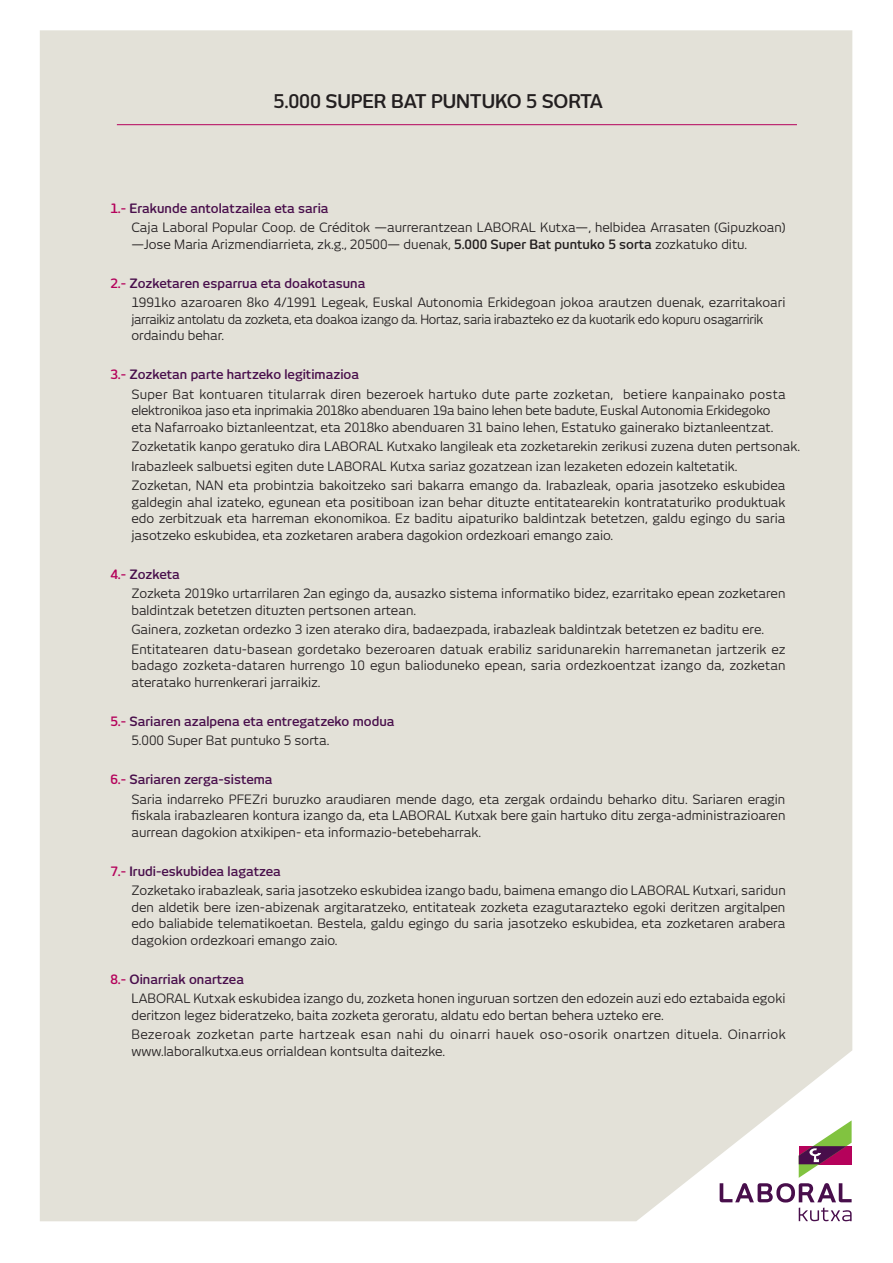
<style>
.page{position:relative;width:893px;height:1263px;background:#fff}
.page>*{position:absolute;margin:0;border:0;box-sizing:border-box;transform-origin:0 0}
.t1{font:600 18.6px "New June";letter-spacing:-.01em;color:#231f20}
.t2{font:12.75px/19.5px "New June";color:#231f20}
.t3{font:12.75px/19.5px "New June";letter-spacing:.02em;color:#231f20}
.t4{font:12.75px/16.5px "New June";letter-spacing:-.02em;color:#231f20}
.t5{font:600 12.75px/19.5px "New June";color:#480e4b}
.s1{font-weight:600;color:#b5025b}
.s2{font-weight:600;color:#480e4b}
.s3{font-weight:600}
.s4{color:#b5025b}
.s5{font-weight:400;color:#231f20}
</style>
<div class="page">
<div style="left:40px;top:30px;width:812px;height:1191px;background:#e3e1d8"></div>
<svg style="left:720px;top:1120px;width:132px;height:101px"></svg>
<hr style="left:117px;top:124px;width:680px;height:1px;background:#b5025b">
<h1 class="t1" style="left:274px;top:90px;width:331px">5.000 SUPER BAT PUNTUKO 5 SORTA</h1>
<p class="t2" style="left:131px;top:198px;width:656px;text-indent:-21px"><span class="s1">1.-</span> <span class="s2">Erakunde antolatzailea eta saria<br></span>Caja Laboral Popular Coop. de Créditok —aurrerantzean LABORAL Kutxa—, helbidea Arrasaten (Gipuzkoan)</p>
<p class="t2" style="left:131px;top:234px;width:617px">—Jose Maria Arizmendiarrieta, zk.g., 20500— duenak, <span class="s3">5.000 Super Bat puntuko 5 sorta</span> zozkatuko ditu.</p>
<p class="t2" style="left:131px;top:273px;width:655px;text-indent:-21px"><span class="s1">2.-</span> <span class="s2">Zozketaren esparrua eta doakotasuna<br></span>1991ko azaroaren 8ko 4/1991 Legeak, Euskal Autonomia Erkidegoan jokoa arautzen duenak, ezarritakoari</p>
<p class="t4" style="left:131px;top:311px;width:633px">jarraikiz antolatu da zozketa, eta doakoa izango da. Hortaz, saria irabazteko ez da kuotarik edo kopuru osagarririk ordaindu behar.</p>
<p class="t3" style="left:131px;top:365px;width:656px;text-indent:-21px"><span class="s1">3.-</span> <span class="s2">Zozketan parte hartzeko legitimazioa<br></span>Super Bat kontuaren titularrak diren bezeroek hartuko dute parte zozketan, betiere kanpainako posta</p>
<p class="t2" style="left:131px;top:402px;width:644px;line-height:16.5px">elektronikoa jaso eta inprimakia 2018ko abenduaren 19a baino lehen bete badute, Euskal Autonomia Erkidegoko eta Nafarroako biztanleentzat, eta 2018ko abenduaren 31 baino lehen, Estatuko gainerako biztanleentzat.</p>
<p class="t2" style="left:131px;top:437px;width:670px">Zozketatik kanpo geratuko dira LABORAL Kutxako langileak eta zozketarekin zerikusi zuzena duten pertsonak.<br>Irabazleek salbuetsi egiten dute LABORAL Kutxa sariaz gozatzean izan lezaketen edozein kaltetatik.<br>Zozketan, NAN eta probintzia bakoitzeko sari bakarra emango da. Irabazleak, oparia jasotzeko eskubidea</p>
<p class="t2" style="left:131px;top:494px;width:656px;line-height:16.5px;text-align:justify">galdegin ahal izateko, egunean eta positiboan izan behar dituzte entitatearekin kontrataturiko produktuak edo zerbitzuak eta harreman ekonomikoa. Ez baditu aipaturiko baldintzak betetzen, galdu egingo du saria jasotzeko eskubidea, eta zozketaren arabera dagokion ordezkoari emango zaio.</p>
<p class="t2" style="left:131px;top:564px;width:656px;text-indent:-21px"><span class="s1">4.-</span> <span class="s2">Zozketa<br></span>Zozketa 2019ko urtarrilaren 2an egingo da, ausazko sistema informatiko bidez, ezarritako epean zozketaren</p>
<p class="t2" style="left:131px;top:600px;width:656px">baldintzak betetzen dituzten pertsonen artean.<br>Gainera, zozketan ordezko 3 izen aterako dira, badaezpada, irabazleak baldintzak betetzen ez baditu ere.<br>Entitatearen datu-basean gordetako bezeroaren datuak erabiliz saridunarekin harremanetan jartzerik ez</p>
<p class="t2" style="left:131px;top:657px;width:656px;line-height:16.5px">badago zozketa-dataren hurrengo 10 egun balioduneko epean, saria ordezkoentzat izango da, zozketan ateratako hurrenkerari jarraikiz.</p>
<p class="t5" style="left:131px;top:711px;width:265px;text-indent:-21px"><span class="s4">5.-</span> Sariaren azalpena eta entregatzeko modua<br><span class="s5">5.000 Super Bat puntuko 5 sorta.</span></p>
<p class="t2" style="left:131px;top:770px;width:655px;text-indent:-21px"><span class="s1">6.-</span> <span class="s2">Sariaren zerga-sistema<br></span>Saria indarreko PFEZri buruzko araudiaren mende dago, eta zergak ordaindu beharko ditu. Sariaren eragin</p>
<p class="t2" style="left:131px;top:807px;width:656px;line-height:16.5px">fiskala irabazlearen kontura izango da, eta LABORAL Kutxak bere gain hartuko ditu zerga-administrazioaren aurrean dagokion atxikipen- eta informazio-betebeharrak.</p>
<p class="t2" style="left:131px;top:861px;width:656px;text-indent:-21px"><span class="s1">7.-</span> <span class="s2">Irudi-eskubidea lagatzea<br></span>Zozketako irabazleak, saria jasotzeko eskubidea izango badu, baimena emango dio LABORAL Kutxari, saridun</p>
<p class="t2" style="left:131px;top:899px;width:655px;line-height:16.5px;text-align:justify">den aldetik bere izen-abizenak argitaratzeko, entitateak zozketa ezagutarazteko egoki deritzen argitalpen edo baliabide telematikoetan. Bestela, galdu egingo du saria jasotzeko eskubidea, eta zozketaren arabera dagokion ordezkoari emango zaio.</p>
<p class="t2" style="left:131px;top:969px;width:655px;text-indent:-21px"><span class="s1">8.-</span> <span class="s2">Oinarriak onartzea<br></span>LABORAL Kutxak eskubidea izango du, zozketa honen inguruan sortzen den edozein auzi edo eztabaida egoki</p>
<p class="t2" style="left:131px;top:1005px;width:656px">deritzon legez bideratzeko, baita zozketa geroratu, aldatu edo bertan behera uzteko ere.<br>Bezeroak zozketan parte hartzeak esan nahi du oinarri hauek oso-osorik onartzen dituela. Oinarriok</p>
<p class="t2" style="left:131px;top:1041px;width:315px">www.laboralkutxa.eus orrialdean kontsulta daitezke.</p>
</div>
